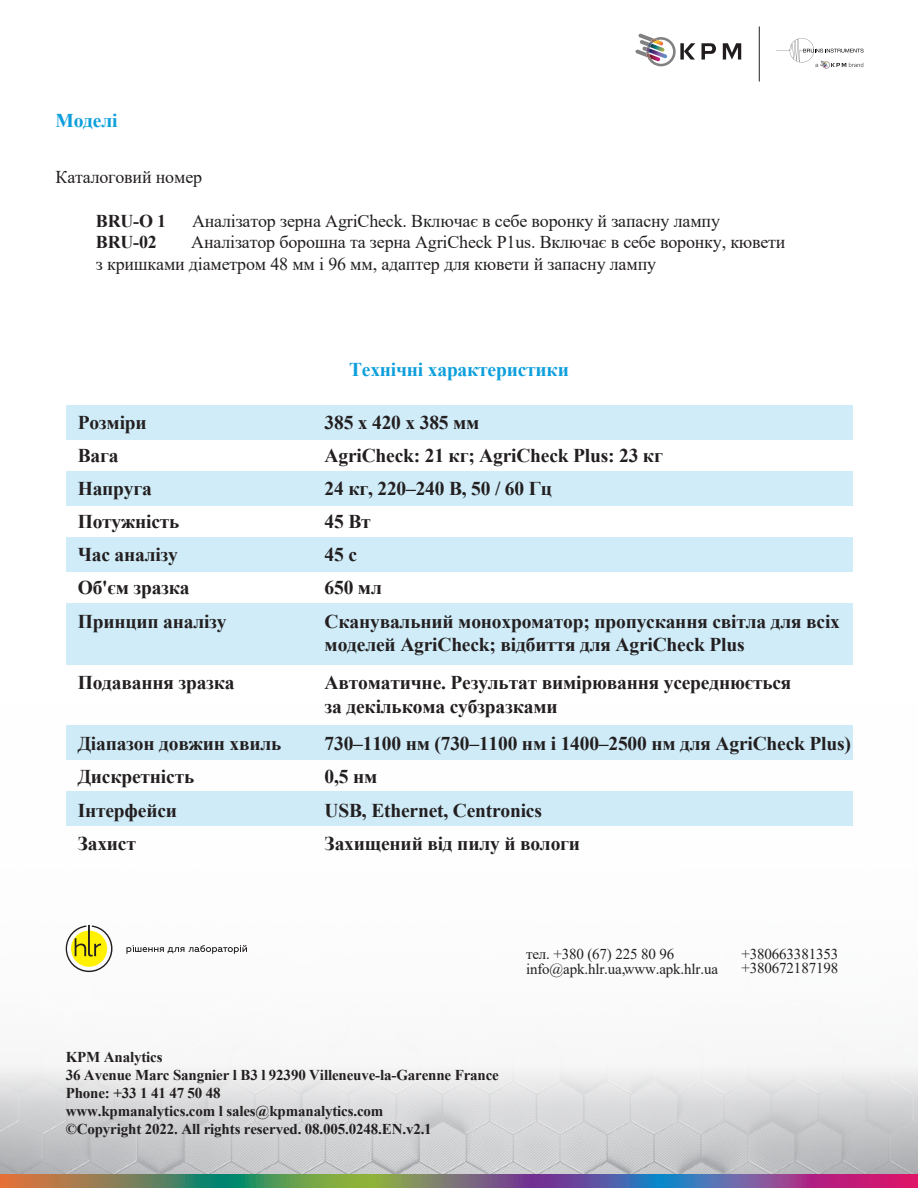
<style>
.page{position:relative;width:918px;height:1188px;background:#fff}
.page>*{position:absolute;margin:0;border:0;box-sizing:border-box;transform-origin:0 0}
.t1{font:700 19.5px/33.2px "Times New Roman";letter-spacing:-.01em;color:#231f20}
.t2{font:700 19.5px "Times New Roman";letter-spacing:-.01em;color:#0c9fdc}
.t3{font:18px/21.6px "Times New Roman";letter-spacing:-.01em;color:#231f20}
.t4{font:700 18px "Times New Roman";letter-spacing:-.01em;color:#231f20}
.t5{font:700 15px/18px "Times New Roman";letter-spacing:-.01em;color:#231f20}
.t6{font:15px/14.4px "Times New Roman";letter-spacing:-.01em;color:#231f20}
</style>
<div class="page">
<img style="left:0;top:1102px;width:918px;height:72px">
<svg style="left:0;top:537px;width:918px;height:565px"></svg>
<svg style="left:0;top:1174px;width:918px;height:14px"></svg>
<div style="left:66px;top:406px;width:786px;height:34px;background:#cfecf8"></div>
<div style="left:66px;top:472px;width:786px;height:34px;background:#cfecf8"></div>
<div style="left:66px;top:538px;width:786px;height:34px;background:#cfecf8"></div>
<div style="left:66px;top:604px;width:786px;height:61px;background:#cfecf8"></div>
<div style="left:66px;top:726px;width:786px;height:34px;background:#ceebf7"></div>
<div style="left:66px;top:792px;width:786px;height:34px;background:#ceebf7"></div>
<svg style="left:635px;top:33px;width:60px;height:33px"></svg>
<svg style="left:702px;top:43px;width:14px;height:17px"></svg>
<svg style="left:723px;top:43px;width:18px;height:17px"></svg>
<hr style="left:759px;top:26px;width:1px;height:56px;background:#231f20">
<svg style="left:776px;top:38px;width:88px;height:31px"></svg>
<svg style="left:66px;top:925px;width:46px;height:47px"></svg>
<svg style="left:126px;top:945px;width:121px;height:9px"></svg>
<p class="t2" style="left:56px;top:106px;width:64px">Моделі</p>
<p class="t3" style="left:56px;top:166px;width:148px">Каталоговий номер</p>
<p class="t4" style="left:96px;top:208px;width:72px">BRU-O 1</p>
<p class="t3" style="left:192px;top:209px;width:530px">Аналізатор зерна AgriCheck. Включає в себе воронку й запасну лампу</p>
<p class="t4" style="left:96px;top:229px;width:63px">BRU-02</p>
<p class="t3" style="left:96px;top:231px;width:691px;text-indent:95px">Аналізатор борошна та зерна AgriCheck P1us. Включає в себе воронку, кювети з кришками діаметром 48 мм і 96 мм, адаптер для кювети й запасну лампу</p>
<p class="t1" style="left:78px;top:405px;width:150px">Розміри<br>Вага<br>Напруга<br>Потужність<br>Час аналізу<br>Об'єм зразка<br>Принцип аналізу</p>
<p class="t1" style="left:78px;top:666px;width:159px">Подавання зразка</p>
<p class="t2" style="left:349px;top:355px;width:221px">Технічні характеристики</p>
<p class="t1" style="left:325px;top:405px;width:517px">385 x 420 x 385 мм<br>AgriCheck: 21 кг; AgriCheck Plus: 23 кг<br>24 кг, 220–240 В, 50 / 60 Гц<br>45 Вт<br>45 с<br>650 мл<br>Сканувальний монохроматор; пропускання світла для всіх</p>
<p class="t1" style="left:325px;top:625px;width:468px;line-height:38.2px">моделей AgriCheck; відбиття для AgriCheck Plus<br>Автоматичне. Результат вимірювання усереднюється</p>
<p class="t1" style="left:325px;top:689px;width:235px">за декількома субзразками</p>
<p class="t1" style="left:78px;top:727px;width:205px">Діапазон довжин хвиль<br>Дискретність<br>Інтерфейси<br>Захист</p>
<p class="t1" style="left:325px;top:727px;width:528px">730–1100 нм (730–1100 нм і 1400–2500 нм для AgriCheck Plus)<br>0,5 нм<br>USB, Ethernet, Centronics<br>Захищений від пилу й вологи</p>
<p class="t6" style="left:526px;top:947px;width:194px">тел. +380 (67) 225 80 96 info@apk.hlr.ua, www.apk.hlr.ua</p>
<p class="t6" style="left:742px;top:947px;width:98px">+380663381353 +380672187198</p>
<p class="t5" style="left:66px;top:1048px;width:435px">KPM Analytics<br>36 Avenue Marc Sangnier l B3 l 92390 Villeneuve-la-Garenne France Phone: +33 1 41 47 50 48<br>www.kpmanalytics.com l sales@kpmanalytics.com<br>©Copyright 2022. All rights reserved. 08.005.0248.EN.v2.1</p>
</div>
